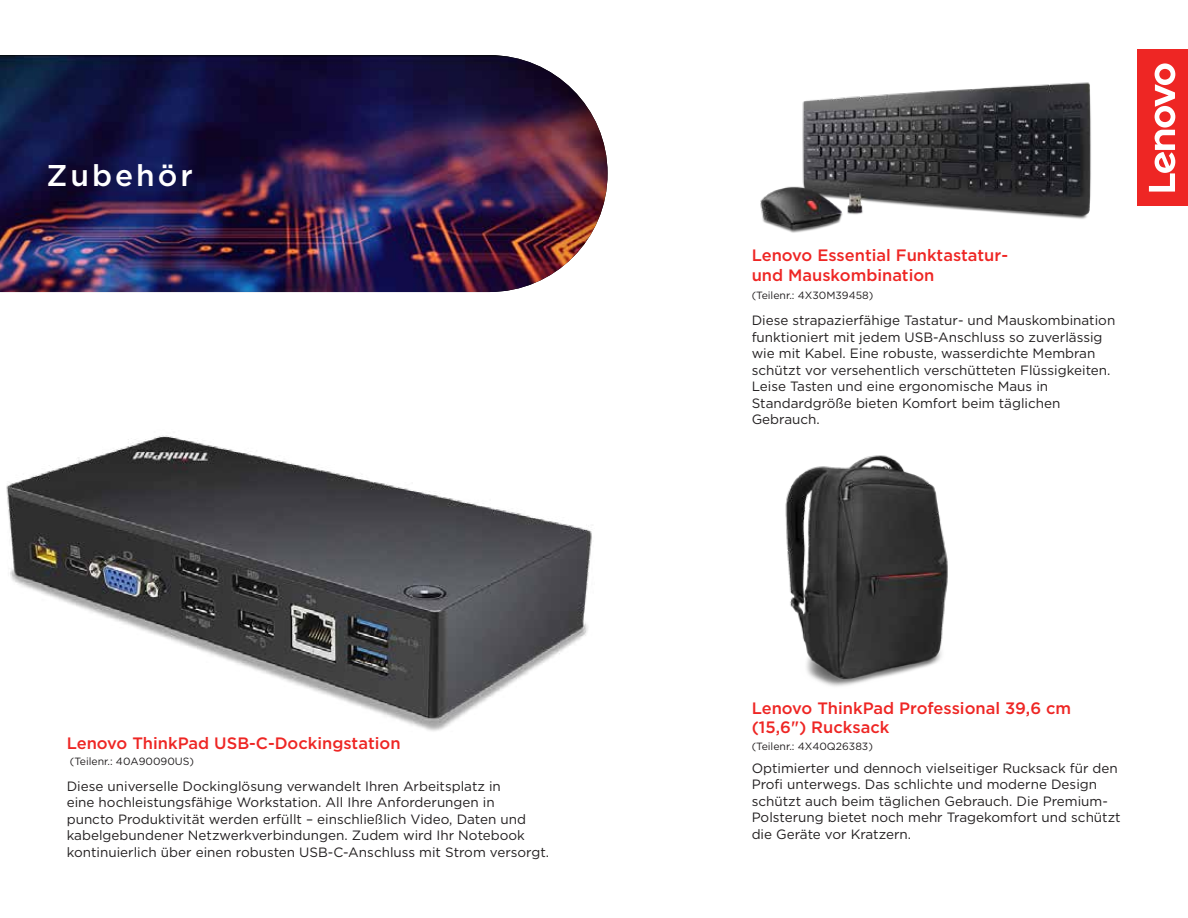
<style>
.page{position:relative;width:1188px;height:918px;background:#fff}
.page>*{position:absolute;margin:0;border:0;box-sizing:border-box;transform-origin:0 0}
.t1{font:500 30px "Gotham";letter-spacing:.1em;color:#fff}
.t2{font:500 16.5px/19.8px "Gotham";color:#ee2624}
.t3{font:13.5px/16.5px "Gotham";color:#221f20}
.t4{font:10.5px "Gotham";color:#221f20}
</style>
<div class="page">
<img style="left:0;top:55px;width:608px;height:237px">
<div style="left:1137px;top:50px;width:51px;height:156px;background:#ee2624"></div>
<svg style="left:1149px;top:63px;width:26px;height:129px"></svg>
<img style="left:6px;top:435px;width:586px;height:296px">
<img style="left:760px;top:82px;width:331px;height:151px">
<img style="left:785px;top:455px;width:163px;height:232px">
<h1 class="t1" style="left:46px;top:155px;width:148px">Zubehör</h1>
<p class="t2" style="left:752px;top:245px;width:258px">Lenovo Essential Funktastatur&shy;und Mauskombination</p>
<p class="t4" style="left:752px;top:289px;width:123px">(Teilenr.: 4X30M39458)</p>
<p class="t3" style="left:752px;top:312px;width:365px">Diese strapazierfähige Tastatur- und Mauskombination funktioniert mit jedem USB-Anschluss so zuverlässig wie mit Kabel. Eine robuste, wasserdichte Membran schützt vor versehentlich verschütteten Flüssigkeiten.<br>Leise Tasten und eine ergonomische Maus in Standardgröße bieten Komfort beim täglichen Gebrauch.</p>
<p class="t2" style="left:752px;top:698px;width:321px">Lenovo ThinkPad Professional 39,6 cm (15,6") Rucksack</p>
<p class="t2" style="left:67px;top:733px;width:335px">Lenovo ThinkPad USB-C-Dockingstation</p>
<p class="t4" style="left:752px;top:740px;width:123px">(Teilenr.: 4X40Q26383)</p>
<p class="t4" style="left:70px;top:755px;width:126px">(Teilenr.: 40A90090US)</p>
<p class="t3" style="left:67px;top:778px;width:484px">Diese universelle Dockinglösung verwandelt Ihren Arbeitsplatz in<br>eine hochleistungsfähige Workstation. All Ihre Anforderungen in<br>puncto Produktivität werden erfüllt – einschließlich Video, Daten und kabelgebundener Netzwerkverbindungen. Zudem wird Ihr Notebook kontinuierlich über einen robusten USB-C-Anschluss mit Strom versorgt.</p>
<p class="t3" style="left:752px;top:759px;width:371px">Optimierter und dennoch vielseitiger Rucksack für den Profi unterwegs. Das schlichte und moderne Design schützt auch beim täglichen Gebrauch. Die Premium-Polsterung bietet noch mehr Tragekomfort und schützt die Geräte vor Kratzern.</p>
</div>
